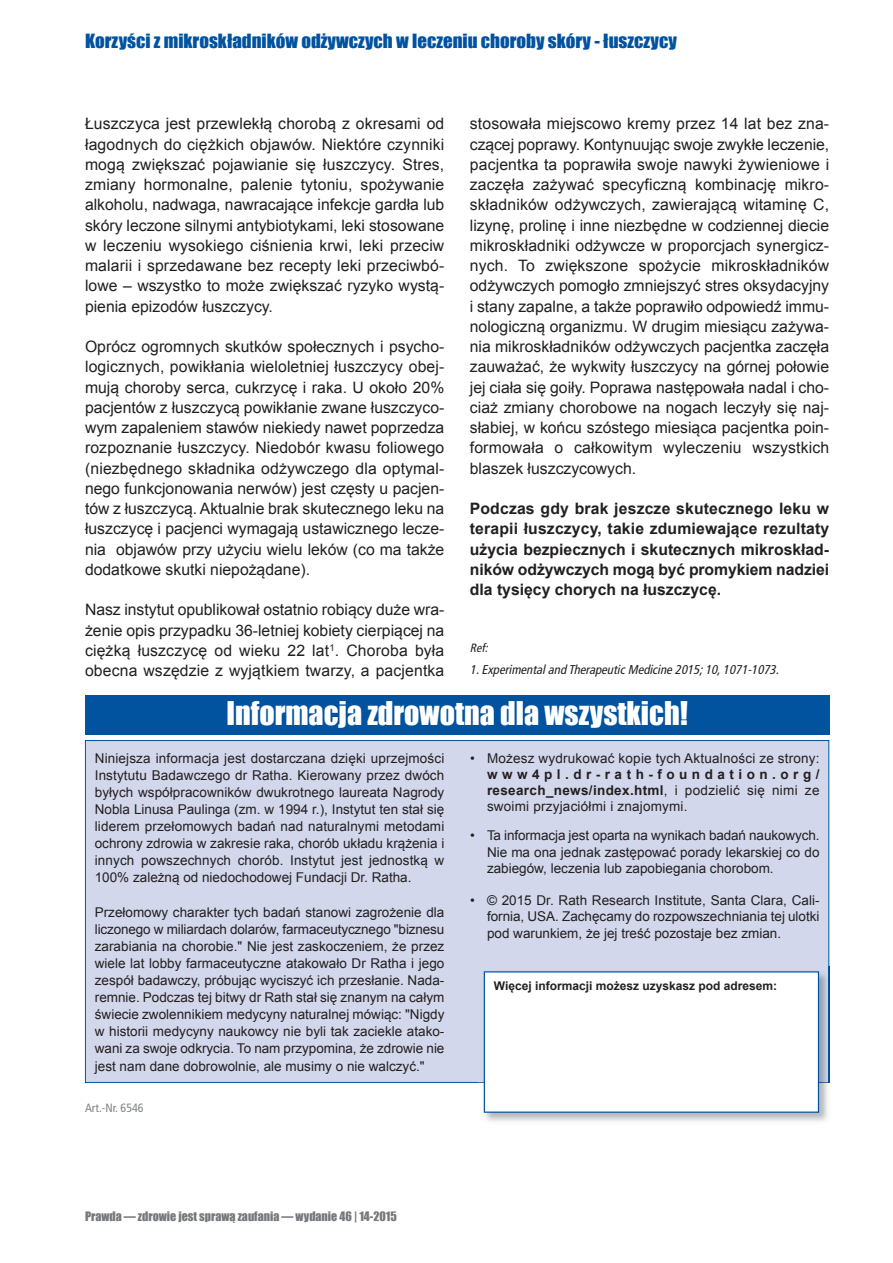
<style>
.page{position:relative;width:893px;height:1263px;background:#fff}
.page>*{position:absolute;margin:0;border:0;box-sizing:border-box;transform-origin:0 0}
.t1{font:30px "Impact";color:#fff}
.t2{font:18px "Impact";color:#0153a0;scale:1.05 1}
.t3{font:15.75px/20.2px "Arial";color:#231f20;text-align:justify}
.t4{font:700 15.75px/20.2px "Arial";color:#231f20;text-align:justify}
.t5{font:13.5px/17.1px "Arial";color:#231f20;text-align:justify}
.t6{font:700 13.5px/16.2px "Arial";letter-spacing:.335em;color:#231f20;text-align:justify}
.t7{font:italic condensed 12.75px "Frutiger LT";color:#231f20}
.t8{font:12px "Impact";color:#76787b}
.t9{font:700 12px "Arial";color:#231f20}
.t10{font:condensed 12px "Frutiger LT";color:#808285}
.t11{font:italic condensed 12px "Frutiger LT";color:#231f20}
.s1{font-weight:400}
</style>
<div class="page">
<div style="left:86px;top:741px;width:742px;height:341px;background:#d2d7eb"></div>
<div style="left:85px;top:695px;width:744px;height:40px;background:#0153a0"></div>
<img style="left:483px;top:966px;width:347px;height:156px">
<img style="left:478px;top:1082px;width:351px;height:1px">
<img style="left:828px;top:966px;width:1px;height:116px">
<div style="left:485px;top:972px;width:333px;height:139px;background:#fff"></div>
<div style="left:484px;top:971px;width:335px;height:142px;border:1px solid #0153a0"></div>
<p class="t2" style="left:85px;top:30px;width:565px">Korzyści z mikroskładników odżywczych w leczeniu choroby skóry - łuszczycy</p>
<p class="t3" style="left:85px;top:114px;width:361px">Łuszczyca jest przewlekłą chorobą z okresami od łagodnych do ciężkich objawów. Niektóre czynniki mogą zwiększać pojawianie się łuszczycy. Stres, zmiany hormonalne, palenie tytoniu, spożywanie alkoholu, nadwaga, nawracające infekcje gardła lub skóry leczone silnymi antybiotykami, leki stosowane w leczeniu wysokiego ciśnienia krwi, leki przeciw malarii i sprzedawane bez recepty leki przeciwbó&shy;lowe – wszystko to może zwiększać ryzyko wystą&shy;pienia epizodów łuszczycy.</p>
<p class="t3" style="left:85px;top:336px;width:361px">Oprócz ogromnych skutków społecznych i psycho&shy;logicznych, powikłania wieloletniej łuszczycy obej&shy;mują choroby serca, cukrzycę i raka. U około 20% pacjentów z łuszczycą powikłanie zwane łuszczyco&shy;wym zapaleniem stawów niekiedy nawet poprzedza rozpoznanie łuszczycy. Niedobór kwasu foliowego (niezbędnego składnika odżywczego dla optymal&shy;nego funkcjonowania nerwów) jest częsty u pacjen&shy;tów z łuszczycą. Aktualnie brak skutecznego leku na łuszczycę i pacjenci wymagają ustawicznego lecze&shy;nia objawów przy użyciu wielu leków (co ma także dodatkowe skutki niepożądane).</p>
<p class="t3" style="left:85px;top:600px;width:361px">Nasz instytut opublikował ostatnio robiący duże wra&shy;żenie opis przypadku 36-letniej kobiety cierpiącej na ciężką łuszczycę od wieku 22 lat<sup>1</sup>. Choroba była obecna wszędzie z wyjątkiem twarzy, a pacjentka</p>
<p class="t3" style="left:470px;top:114px;width:361px">stosowała miejscowo kremy przez 14 lat bez zna&shy;czącej poprawy. Kontynuując swoje zwykłe leczenie, pacjentka ta poprawiła swoje nawyki żywieniowe i zaczęła zażywać specyficzną kombinację mikro&shy;składników odżywczych, zawierającą witaminę C, lizynę, prolinę i inne niezbędne w codziennej diecie mikroskładniki odżywcze w proporcjach synergicz&shy;nych. To zwiększone spożycie mikroskładników odżywczych pomogło zmniejszyć stres oksydacyjny i stany zapalne, a także poprawiło odpowiedź immu&shy;nologiczną organizmu. W drugim miesiącu zażywa&shy;nia mikroskładników odżywczych pacjentka zaczęła zauważać, że wykwity łuszczycy na górnej połowie jej ciała się goiły. Poprawa następowała nadal i cho&shy;ciaż zmiany chorobowe na nogach leczyły się naj&shy;słabiej, w końcu szóstego miesiąca pacjentka poin&shy;formowała o całkowitym wyleczeniu wszystkich blaszek łuszczycowych.</p>
<p class="t4" style="left:470px;top:498px;width:361px">Podczas gdy brak jeszcze skutecznego leku w terapii łuszczycy, takie zdumiewające rezultaty użycia bezpiecznych i skutecznych mikroskład&shy;ników odżywczych mogą być promykiem nadziei dla tysięcy chorych na łuszczycę.</p>
<p class="t11" style="left:470px;top:643px;width:22px">Ref:</p>
<p class="t7" style="left:470px;top:664px;width:313px">1. Experimental and Therapeutic Medicine 2015; 10, 1071-1073.</p>
<h1 class="t1" style="left:226px;top:695px;width:463px">Informacja zdrowotna dla wszystkich!</h1>
<p class="t5" style="left:95px;top:749px;width:351px">Niniejsza informacja jest dostarczana dzięki uprzejmości Instytutu Badawczego dr Ratha. Kierowany przez dwóch byłych współpracowników dwukrotnego laureata Nagrody Nobla Linusa Paulinga (zm. w 1994 r.), Instytut ten stał się liderem przełomowych badań nad naturalnymi metodami ochrony zdrowia w zakresie raka, chorób układu krążenia i innych powszechnych chorób. Instytut jest jednostką w 100% zależną od niedochodowej Fundacji Dr. Ratha.</p>
<p class="t5" style="left:95px;top:903px;width:351px">Przełomowy charakter tych badań stanowi zagrożenie dla liczonego w miliardach dolarów, farmaceutycznego "biznesu zarabiania na chorobie." Nie jest zaskoczeniem, że przez wiele lat lobby farmaceutyczne atakowało Dr Ratha i jego zespół badawczy, próbując wyciszyć ich przesłanie. Nada&shy;remnie. Podczas tej bitwy dr Rath stał się znanym na całym świecie zwolennikiem medycyny naturalnej mówiąc: "Nigdy w historii medycyny naukowcy nie byli tak zaciekle atako&shy;wani za swoje odkrycia. To nam przypomina, że zdrowie nie jest nam dane dobrowolnie, ale musimy o nie walczyć."</p>
<p class="t10" style="left:85px;top:1103px;width:60px">Art.-Nr. 6546</p>
<p class="t5" style="left:470px;top:749px;width:351px">• Możesz wydrukować kopie tych Aktualności ze strony:</p>
<p class="t6" style="left:487px;top:766px;width:334px">www4pl.dr-rath-foundation.org/ research_news/index.html<span class="s1">, i podzielić się nimi ze swoimi przyjaciółmi i znajomymi.</span></p>
<p class="t5" style="left:487px;top:827px;width:334px;line-height:16.2px;text-indent:-17px">• Ta informacja jest oparta na wynikach badań naukowych.<br>Nie ma ona jednak zastępować porady lekarskiej co do zabiegów, leczenia lub zapobiegania chorobom.</p>
<p class="t5" style="left:487px;top:892px;width:334px;line-height:16.2px;text-indent:-17px">• © 2015 Dr. Rath Research Institute, Santa Clara, Cali&shy;fornia, USA. Zachęcamy do rozpowszechniania tej ulotki pod warunkiem, że jej treść pozostaje bez zmian.</p>
<p class="t9" style="left:494px;top:979px;width:285px">Więcej informacji możesz uzyskasz pod adresem:</p>
<p class="t8" style="left:85px;top:1209px;width:313px">Prawda — zdrowie jest sprawą zaufania — wydanie 46 | 14-2015</p>
</div>
